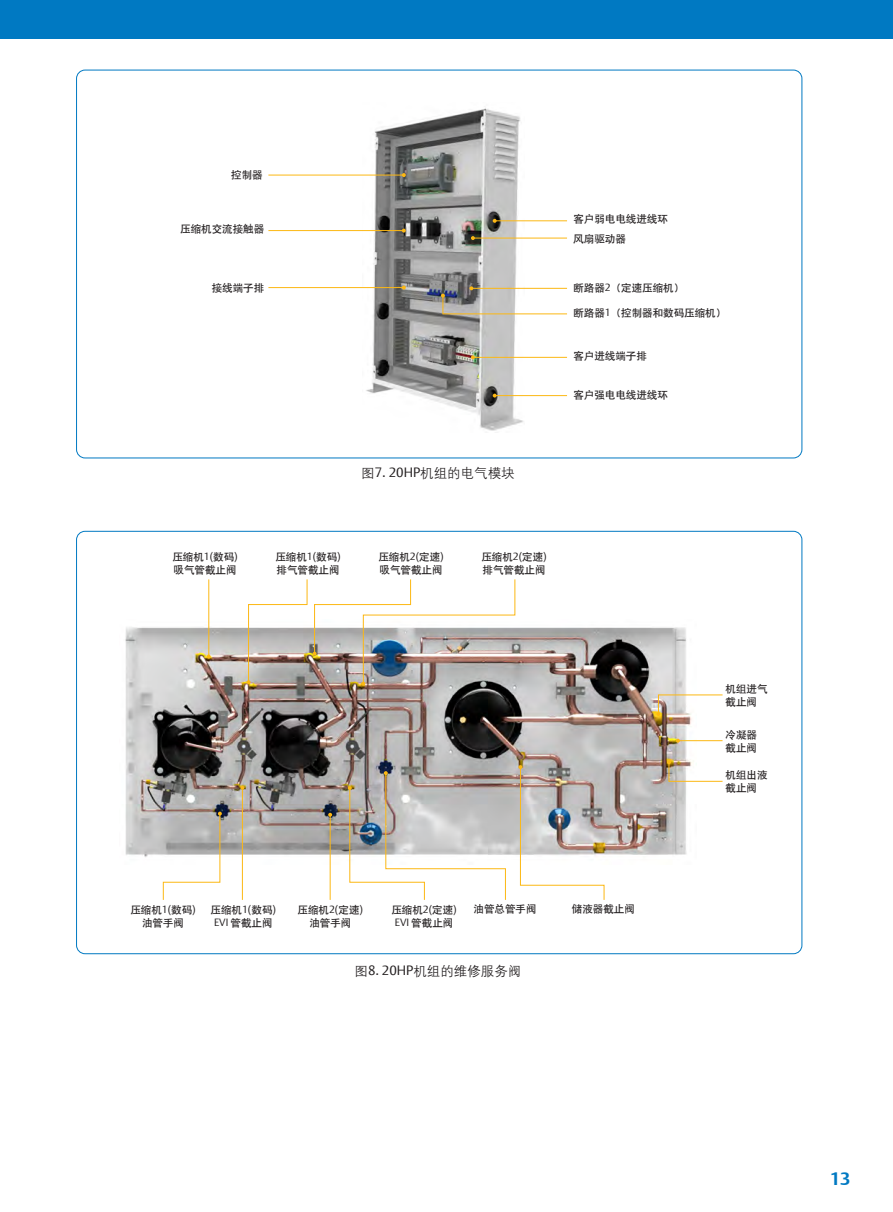
<style>
.page{position:relative;width:893px;height:1212px;background:#fff}
.page>*{position:absolute;margin:0;border:0;box-sizing:border-box;transform-origin:0 0}
.t1{font:700 18px "DTL Argo T";color:#0079c2}
.t2{font:13.5px "H Yg 2 gj";color:#231f20}
.t3{font:10.5px/12.6px "H Yb 1 gj";color:#231f20}
.s1{font-family:"DTL Argo T Light"}
</style>
<div class="page">
<div style="left:0;top:0;width:893px;height:38px;background:#0079c2"></div>
<img style="left:362px;top:108px;width:163px;height:323px">
<svg style="left:402px;top:173px;width:4px;height:4px"></svg>
<hr style="left:268px;top:175px;width:136px;height:1px;background:#fcb814">
<svg style="left:402px;top:229px;width:4px;height:4px"></svg>
<hr style="left:268px;top:230px;width:136px;height:1px;background:#fcb814">
<svg style="left:402px;top:286px;width:4px;height:4px"></svg>
<hr style="left:268px;top:287px;width:136px;height:1px;background:#fcb814">
<svg style="left:493px;top:219px;width:4px;height:4px"></svg>
<hr style="left:495px;top:220px;width:72px;height:1px;background:#fcb814">
<svg style="left:471px;top:236px;width:4px;height:4px"></svg>
<hr style="left:473px;top:238px;width:94px;height:1px;background:#fcb814">
<svg style="left:441px;top:286px;width:126px;height:29px"></svg>
<svg style="left:471px;top:355px;width:4px;height:4px"></svg>
<hr style="left:473px;top:357px;width:94px;height:1px;background:#fcb814">
<svg style="left:493px;top:394px;width:4px;height:4px"></svg>
<hr style="left:495px;top:395px;width:72px;height:1px;background:#fcb814">
<img style="left:125px;top:619px;width:572px;height:245px">
<svg style="left:676px;top:739px;width:4px;height:4px"></svg>
<hr style="left:678px;top:740px;width:44px;height:1px;background:#fcb814">
<svg style="left:667px;top:760px;width:56px;height:22px"></svg>
<svg style="left:163px;top:812px;width:59px;height:88px"></svg>
<svg style="left:348px;top:771px;width:158px;height:129px"></svg>
<img style="left:518px;top:765px;width:87px;height:135px">
<svg style="left:240px;top:786px;width:4px;height:4px"></svg>
<hr style="left:242px;top:788px;width:1px;height:112px;background:#fcb814">
<svg style="left:328px;top:813px;width:4px;height:4px"></svg>
<hr style="left:330px;top:815px;width:1px;height:85px;background:#fcb814">
<svg style="left:207px;top:655px;width:4px;height:4px"></svg>
<hr style="left:208px;top:579px;width:1px;height:78px;background:#fcb814">
<svg style="left:247px;top:579px;width:269px;height:107px"></svg>
<svg style="left:656px;top:694px;width:67px;height:22px"></svg>
<p class="t3" style="left:231px;top:169px;width:33px">控制器</p>
<p class="t3" style="left:180px;top:223px;width:85px">压缩机交流接触器</p>
<p class="t3" style="left:212px;top:282px;width:54px">接线端子排</p>
<p class="t2" style="left:361px;top:466px;width:155px">图<span class="s1">7. 20HP</span>机组的电气模块</p>
<p class="t3" style="left:573px;top:209px;width:96px;line-height:19.5px">客户弱电电线进线环风扇驱动器</p>
<p class="t3" style="left:573px;top:281px;width:112px">断路器<span class="s1">2</span>（定速压缩机）</p>
<p class="t3" style="left:573px;top:307px;width:154px">断路器<span class="s1">1</span>（控制器和数码压缩机）</p>
<p class="t3" style="left:573px;top:349px;width:75px">客户进线端子排</p>
<p class="t3" style="left:573px;top:388px;width:96px">客户强电电线进线环</p>
<p class="t3" style="left:172px;top:551px;width:67px">压缩机<span class="s1">1(</span>数码<span class="s1">)</span>吸气管截止阀</p>
<p class="t3" style="left:275px;top:551px;width:67px">压缩机<span class="s1">1(</span>数码<span class="s1">)</span>排气管截止阀</p>
<p class="t3" style="left:378px;top:551px;width:67px">压缩机<span class="s1">2(</span>定速<span class="s1">)</span>吸气管截止阀</p>
<p class="t3" style="left:481px;top:551px;width:67px">压缩机<span class="s1">2(</span>定速<span class="s1">)</span>排气管截止阀</p>
<p class="t3" style="left:726px;top:683px;width:43px">机组进气截止阀</p>
<p class="t3" style="left:726px;top:729px;width:33px">冷凝器截止阀</p>
<p class="t3" style="left:726px;top:769px;width:43px">机组出液截止阀</p>
<p class="t3" style="left:130px;top:903px;width:67px;text-align:center">压缩机<span class="s1">1(</span>数码<span class="s1">)</span>油管手阀</p>
<p class="t3" style="left:211px;top:903px;width:67px;text-align:center">压缩机<span class="s1">1(</span>数码<span class="s1">)<br>EVI</span> 管截止阀</p>
<p class="t3" style="left:298px;top:903px;width:67px;text-align:center">压缩机<span class="s1">2(</span>定速<span class="s1">)</span>油管手阀</p>
<p class="t3" style="left:391px;top:903px;width:67px">压缩机<span class="s1">2(</span>定速<span class="s1">)</span></p>
<p class="t3" style="left:474px;top:903px;width:64px">油管总管手阀</p>
<p class="t3" style="left:572px;top:903px;width:64px">储液器截止阀</p>
<p class="t3" style="left:395px;top:916px;width:60px"><span class="s1">EVI</span> 管截止阀</p>
<p class="t2" style="left:354px;top:964px;width:168px">图<span class="s1">8. 20HP</span>机组的维修服务阀</p>
<h1 class="t1" style="left:830px;top:1168px;width:22px">13</h1>
</div>
